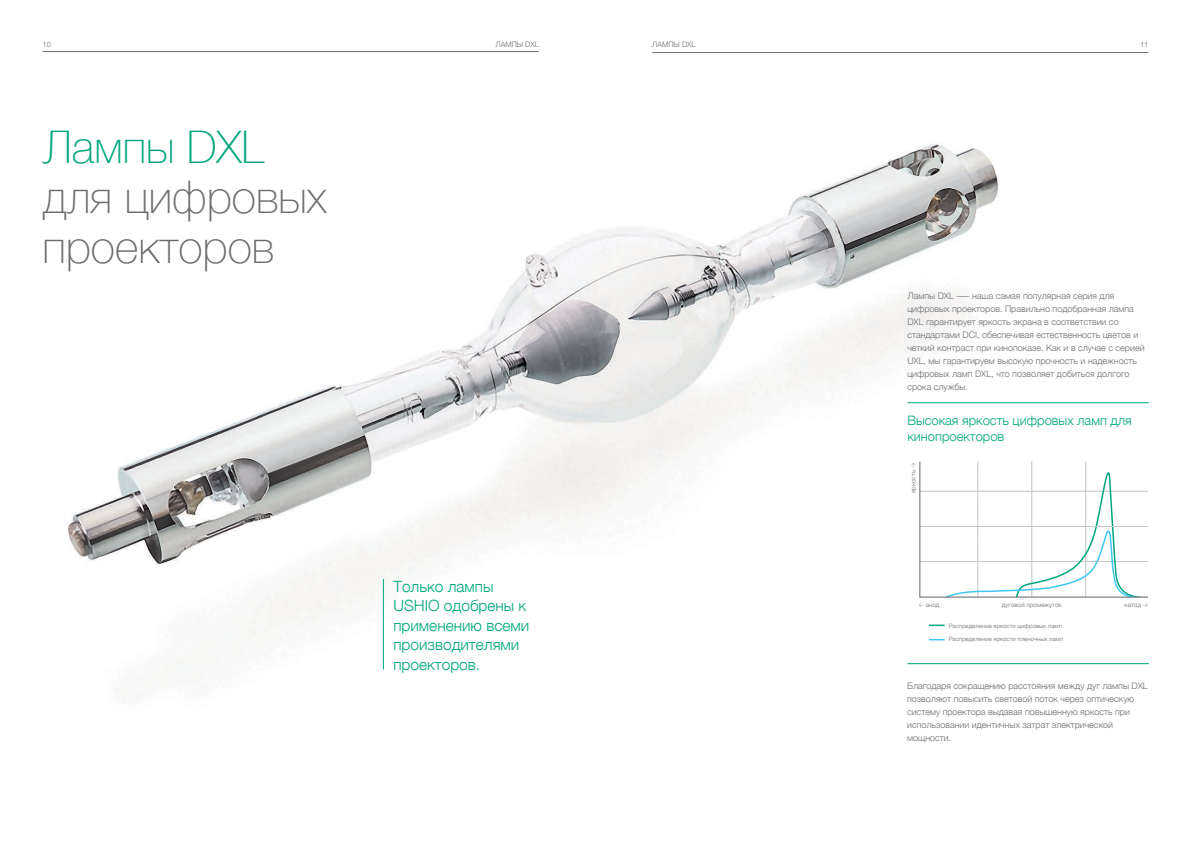
<style>
.page{position:relative;width:1191px;height:842px;background:#fff}
.page>*{position:absolute;margin:0;border:0;box-sizing:border-box;transform-origin:0 0}
.t1{font:100 45px/49.7px "Helvetica Neue";color:#6c6d70}
.highlight{font:300 15.5px/19.5px "Helvetica Neue";color:#00a77e}
.quote_green{font:300 13px/16.2px "Helvetica Neue";color:#00a77e}
.Body{font:300 9px/13px "Helvetica Neue";color:#6c6d70}
.t2{font:300 7.5px "Helvetica Neue";color:#6c6d70}
.t3{font:300 6.2px "Helvetica Neue";letter-spacing:.01em;color:#6c6d70}
.t4{font:300 6px "Helvetica Neue";letter-spacing:.01em;color:#6c6d70}
.s1{color:#00a77e}
</style>
<div class="page">
<hr style="left:652px;top:52px;width:496px;height:1px;background:#6c6d70">
<img style="left:42px;top:51px;width:1074px;height:649px">
<hr style="left:383px;top:579px;width:1px;height:91px;background:#00a77e">
<div style="left:932px;top:597px;width:226px;height:14px;background:#fff"></div>
<svg style="left:929px;top:625px;width:15px;height:1px"></svg>
<svg style="left:929px;top:639px;width:15px;height:1px"></svg>
<hr style="left:907px;top:402px;width:241px;height:1px;background:#00a77e">
<hr style="left:907px;top:663px;width:241px;height:1px;background:#00a77e">
<svg style="left:911px;top:461px;width:237px;height:146px"></svg>
<p class="t2" style="left:495px;top:38px;width:45px">ЛАМПЫ DXL</p>
<p class="t2" style="left:652px;top:38px;width:45px">ЛАМПЫ DXL</p>
<p class="t2" style="left:43px;top:38px;width:10px">10</p>
<p class="t2" style="left:1140px;top:38px;width:10px">11</p>
<p class="t1" style="left:43px;top:120px;width:286px"><span class="s1">Лампы DXL </span>для цифровых проекторов</p>
<p class="highlight" style="left:393px;top:575px;width:137px">Только лампы<br>USHIO одобрены к применению всеми производителями проекторов.</p>
<p class="Body" style="left:907px;top:289px;width:239px">Лампы DXL ― наша самая популярная серия для цифровых проекторов. Правильно подобранная лампа DXL гарантирует яркость экрана в соответствии со стандартами DCI, обеспечивая естественность цветов и четкий контраст при кинопоказе. Как и в случае с серией UXL, мы гарантируем высокую прочность и надежность цифровых ламп DXL, что позволяет добиться долгого срока службы.</p>
<p class="quote_green" style="left:907px;top:411px;width:226px">Высокая яркость цифровых ламп для кинопроекторов</p>
<p class="t3" style="left:908px;top:493px;width:24px;rotate:-90deg">яркость</p>
<p class="t3" style="left:925px;top:600px;width:15px">анод</p>
<p class="t3" style="left:1002px;top:600px;width:61px">дуговой промежуток</p>
<p class="t3" style="left:1124px;top:600px;width:18px">катод</p>
<p class="t4" style="left:948px;top:621px;width:115px">Распределение яркости цифровых ламп</p>
<p class="t4" style="left:948px;top:634px;width:116px">Распределение яркости пленочных ламп</p>
<p class="Body" style="left:907px;top:679px;width:242px">Благодаря сокращению расстояния между дуг лампы DXL позволяют повысить световой поток через оптическую систему проектора выдавая повышенную яркость при использовании идентичных затрат электрической мощности.</p>
</div>
